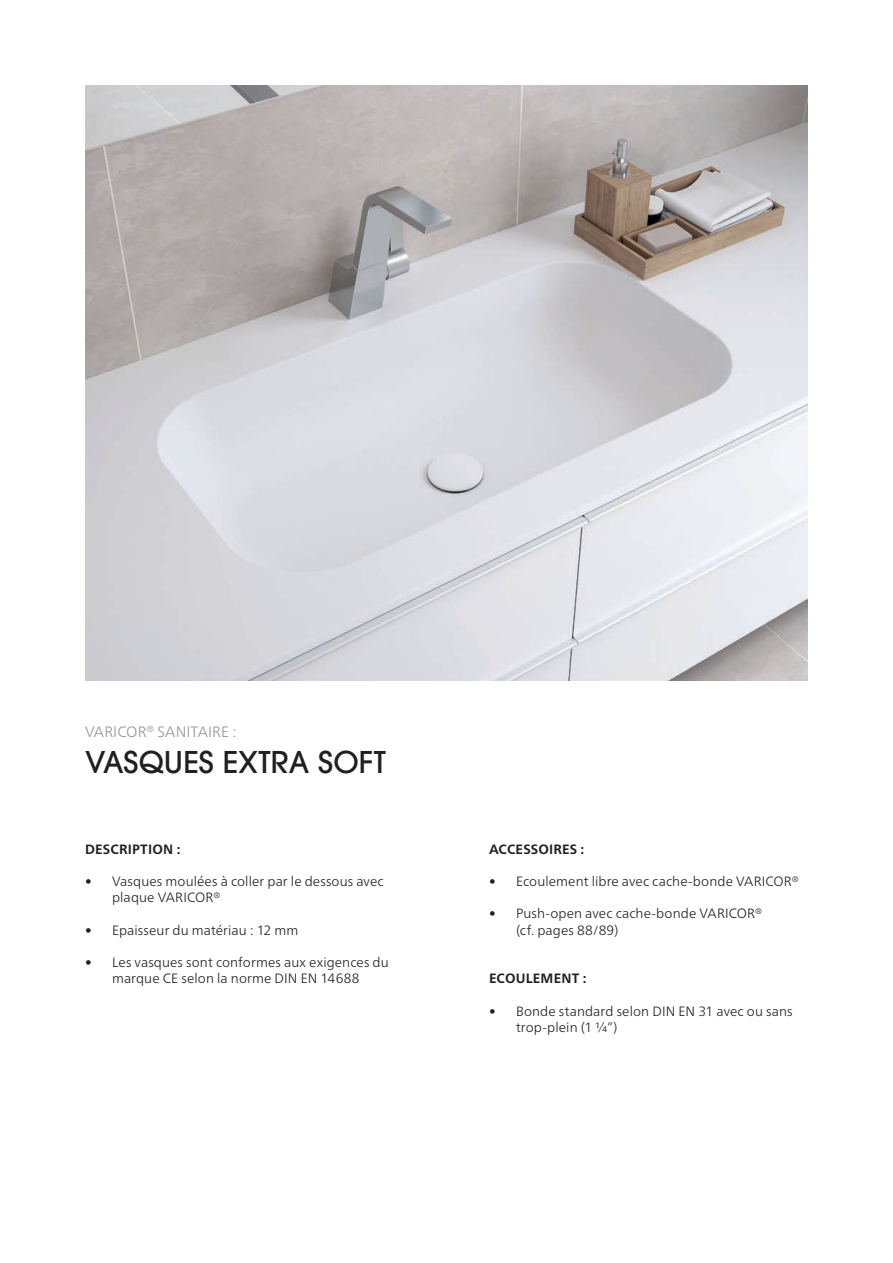
<style>
.page{position:relative;width:893px;height:1263px;background:#fff}
.page>*{position:absolute;margin:0;border:0;box-sizing:border-box;transform-origin:0 0}
.t1{font:500 30px "ITC Avant Garde Pro";letter-spacing:.005em;color:#231f20}
.t2{font:300 15px "Frutiger Neue LT Pro";letter-spacing:.015em;color:#939598}
.t3{font:300 13.5px/16.2px "Frutiger Neue LT Pro";letter-spacing:.01em;color:#231f20}
.t4{font:700 13.5px "Frutiger Neue LT Pro";letter-spacing:.01em;color:#231f20}
</style>
<div class="page">
<img style="left:85px;top:85px;width:723px;height:595px">
<p class="t2" style="left:85px;top:722px;width:153px">VARICOR<sup>®</sup> SANITAIRE :</p>
<h1 class="t1" style="left:85px;top:742px;width:302px">VASQUES EXTRA SOFT</h1>
<p class="t4" style="left:85px;top:841px;width:97px">DESCRIPTION :</p>
<p class="t3" style="left:112px;top:873px;width:273px;text-indent:-27px">• Vasques moulées à coller par le dessous avec plaque VARICOR<sup>®</sup></p>
<p class="t3" style="left:85px;top:922px;width:215px">• Epaisseur du matériau : 12 mm</p>
<p class="t3" style="left:85px;top:954px;width:305px;text-align:center">• Les vasques sont conformes aux exigences du marque CE selon la norme DIN EN 14688</p>
<p class="t4" style="left:489px;top:841px;width:97px">ACCESSOIRES :</p>
<p class="t3" style="left:489px;top:873px;width:311px">• Ecoulement libre avec cache-bonde VARICOR<sup>®</sup></p>
<p class="t3" style="left:516px;top:905px;width:247px;text-indent:-27px">• Push-open avec cache-bonde VARICOR<sup>® </sup>(cf. pages 88/89)</p>
<p class="t4" style="left:489px;top:970px;width:99px">ECOULEMENT :</p>
<p class="t3" style="left:516px;top:1003px;width:278px;text-indent:-27px">• Bonde standard selon DIN EN 31 avec ou sans trop-plein (1 ¼“)</p>
</div>
